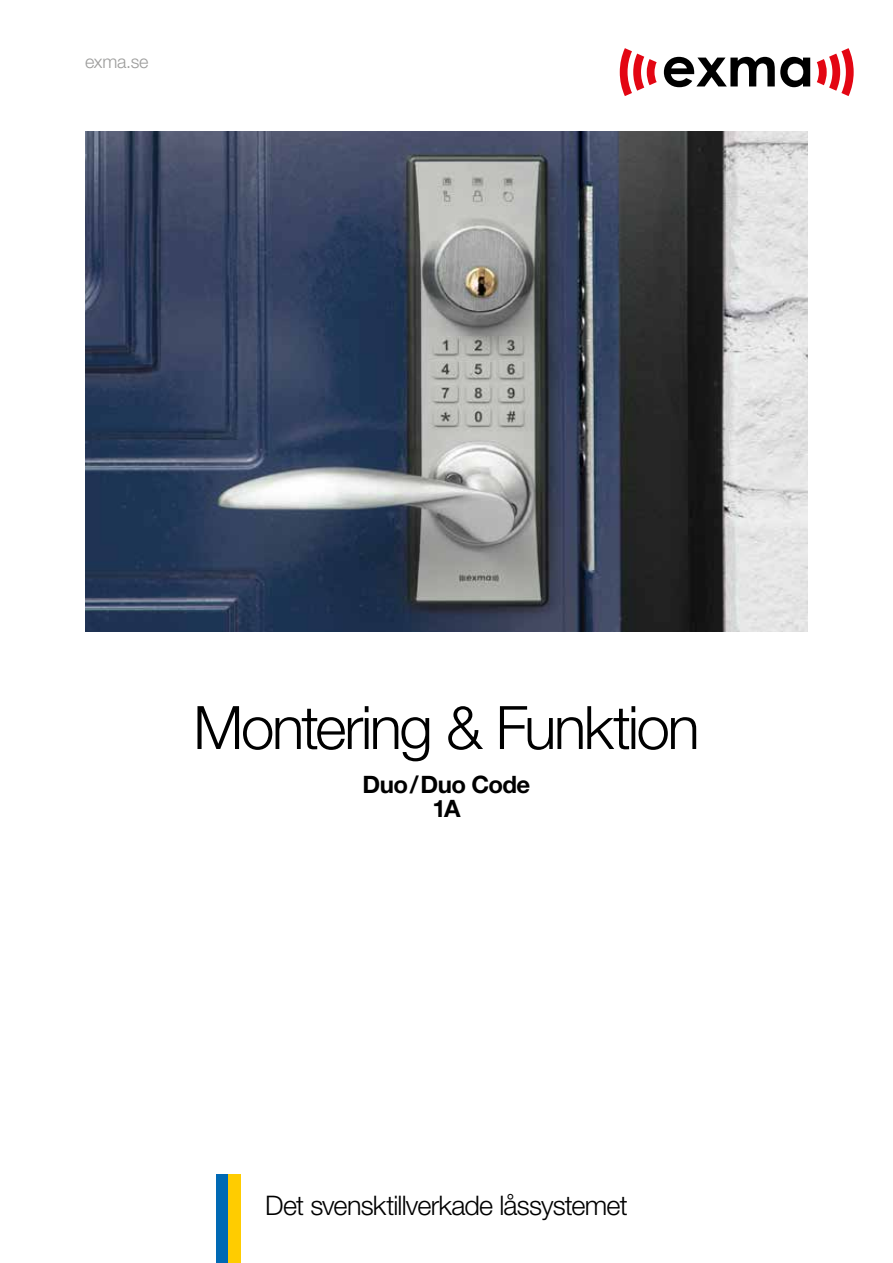
<style>
.page{position:relative;width:893px;height:1263px;background:#fff}
.page>*{position:absolute;margin:0;border:0;box-sizing:border-box;transform-origin:0 0}
.t1{font:300 60px "Helvetica Neue";letter-spacing:-.04em;color:#000}
.t2{font:300 27px "Helvetica Neue";letter-spacing:-.03em;color:#000}
.t3{font:700 24px/24px "Helvetica Neue";letter-spacing:-.025em;color:#000;text-align:center}
.t4{font:300 18px "Helvetica Neue";letter-spacing:-.01em;color:#9d9d9c}
</style>
<div class="page">
<img style="left:85px;top:131px;width:723px;height:500px">
<svg style="left:664px;top:57px;width:146px;height:30px"></svg>
<svg style="left:620px;top:48px;width:37px;height:48px"></svg>
<svg style="left:817px;top:48px;width:37px;height:48px"></svg>
<div style="left:216px;top:1175px;width:13px;height:88px;background:#0069b4"></div>
<div style="left:229px;top:1175px;width:12px;height:88px;background:#fc0"></div>
<p class="t4" style="left:85px;top:51px;width:65px">exma.se</p>
<h1 class="t1" style="left:193px;top:691px;width:508px">Montering &amp; Funktion</h1>
<p class="t3" style="left:363px;top:772px;width:169px">Duo/Duo Code<br>1A</p>
<p class="t2" style="left:265px;top:1189px;width:364px">Det svensktillverkade låssystemet</p>
</div>
